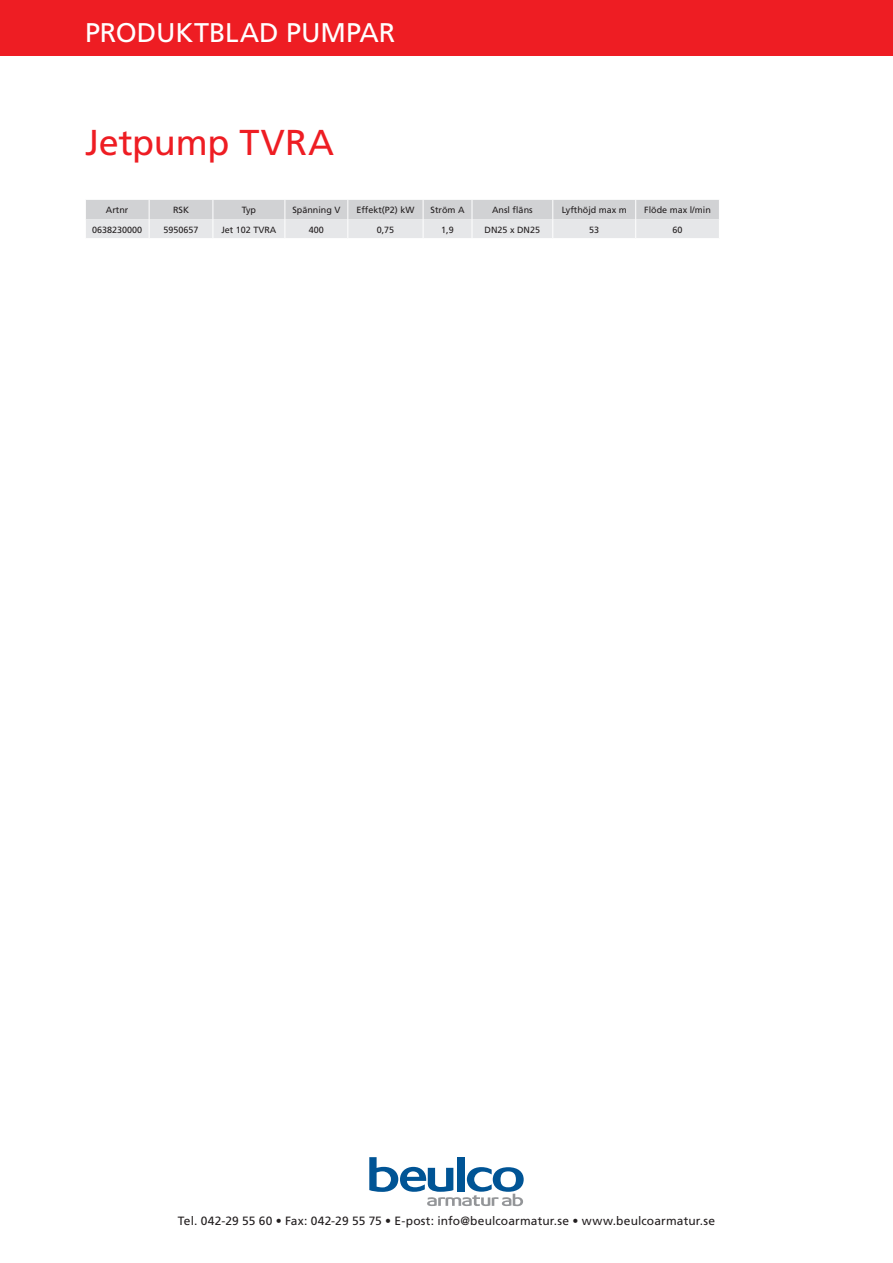
<style>
.page{position:relative;width:893px;height:1263px;background:#fff}
.page>*{position:absolute;margin:0;border:0;box-sizing:border-box;transform-origin:0 0}
.Artikelgrupp{font:36px "Frutiger LT Std";letter-spacing:-.005em;color:#ee1d23}
.t1{font:27px "Frutiger LT Std";letter-spacing:-.005em;color:#fff}
.t2{font:12px "Frutiger LT Std";letter-spacing:.01em;color:#231f20}
.TabellrubrikC{font:9px "Frutiger LT Std";color:#231f20}
.TabelltextC{font:9px "Frutiger LT Std";color:#231f20}
.Artnr{font:9px "Frutiger LT Std";color:#231f20}
</style>
<div class="page">
<div style="left:0;top:0;width:893px;height:55px;background:#ee1d23"></div>
<svg style="left:369px;top:1157px;width:155px;height:49px"></svg>
<svg style="left:86px;top:200px;width:633px;height:38px;background:#dcdddf"></svg>
<h2 class="t1" style="left:85px;top:16px;width:278px">PRODUKTBLAD Pu mpar</h2>
<p class="Artikelgrupp" style="left:85px;top:121px;width:250px">Jetpump TVRA</p>
<p class="TabellrubrikC" style="left:106px;top:205px;width:24px">Artnr</p>
<p class="TabellrubrikC" style="left:173px;top:205px;width:18px">RSK</p>
<p class="TabellrubrikC" style="left:242px;top:205px;width:16px">Typ</p>
<p class="TabellrubrikC" style="left:292px;top:205px;width:50px">Spänning V</p>
<p class="TabellrubrikC" style="left:357px;top:205px;width:59px">Effekt(P2) kW</p>
<p class="TabellrubrikC" style="left:431px;top:205px;width:36px">Ström A</p>
<p class="TabellrubrikC" style="left:492px;top:205px;width:42px">Ansl fläns</p>
<p class="TabellrubrikC" style="left:562px;top:205px;width:67px">Lyfthöjd max m</p>
<p class="TabellrubrikC" style="left:644px;top:205px;width:68px">Flöde max l/min</p>
<p class="Artnr" style="left:92px;top:224px;width:52px">0638230000</p>
<p class="TabelltextC" style="left:163px;top:224px;width:37px">5950657</p>
<p class="TabelltextC" style="left:221px;top:224px;width:57px">Jet 102 TVRA</p>
<p class="TabelltextC" style="left:309px;top:224px;width:17px">400</p>
<p class="TabelltextC" style="left:377px;top:224px;width:19px">0,75</p>
<p class="TabelltextC" style="left:441px;top:224px;width:14px">1,9</p>
<p class="TabelltextC" style="left:485px;top:224px;width:57px">DN25 x DN25</p>
<p class="TabelltextC" style="left:589px;top:224px;width:12px">53</p>
<p class="TabelltextC" style="left:673px;top:224px;width:12px">60</p>
<p class="t2" style="left:178px;top:1214px;width:539px">Tel. 042-29 55 60 • Fax: 042-29 55 75 • E-post: info@beulcoarmatur.se • www.beulcoarmatur.se</p>
</div>
